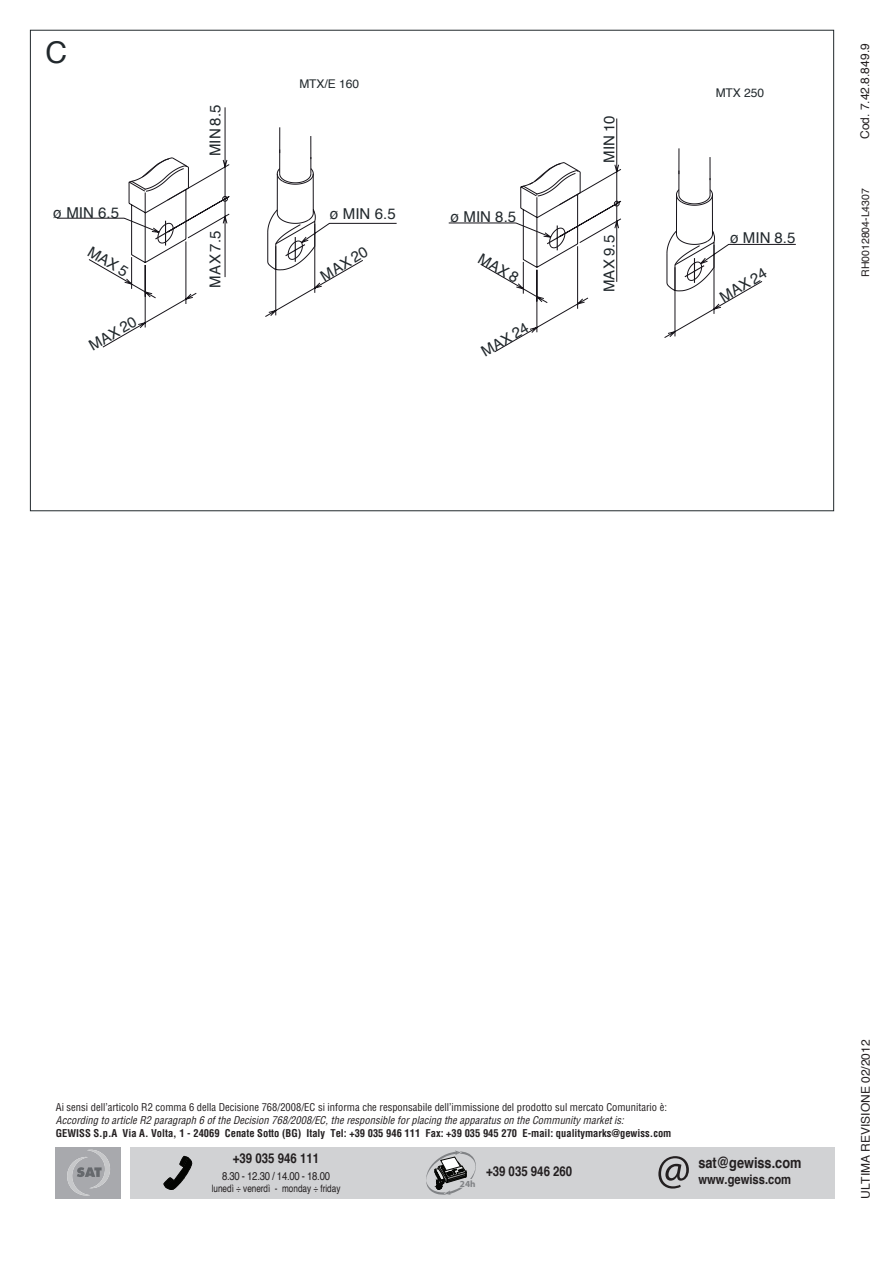
<style>
.page{position:relative;width:893px;height:1263px;background:#fff}
.page>*{position:absolute;margin:0;border:0;box-sizing:border-box;transform-origin:0 0}
.t1{font:30px "Helvetica";color:#21282c}
.t2{font:15px "Helvetica";letter-spacing:.005em;color:#21282c}
.t3{font:700 15px "Helvetica";color:#231f20;scale:.85 1}
.t4{font:700 13.5px "Helvetica";color:#231f20;scale:.85 1}
.t5{font:700 13.2px "Helvetica";color:#231f20;scale:.85 1}
.t6{font:12px "Helvetica";color:#231f20}
.t7{font:12px "Helvetica";color:#21282c}
.t8{font:11.25px "Helvetica";letter-spacing:-.03em;color:#231f20;scale:.85 1}
.t9{font:condensed 10.5px "Helvetica";color:#231f20}
.t10{font:italic condensed 10.5px "Helvetica";letter-spacing:.005em;color:#231f20}
.t11{font:700 condensed 10.5px "Helvetica";color:#231f20}
.t12{font:10.5px "Helvetica";color:#231f20}
.t13{font:10.2px "Helvetica";color:#231f20;scale:.8 1}
.t14{font:700 9.3px "Myriad";color:#808285}
</style>
<div class="page">
<svg style="left:664px;top:148px;width:132px;height:190px"></svg>
<svg style="left:448px;top:118px;width:173px;height:234px"></svg>
<svg style="left:57px;top:107px;width:173px;height:241px"></svg>
<svg style="left:265px;top:127px;width:132px;height:190px"></svg>
<div style="left:130px;top:1147px;width:704px;height:51px;background:#d1d2d4"></div>
<div style="left:56px;top:1147px;width:65px;height:51px;background:#a8a9ad"></div>
<svg style="left:163px;top:1156px;width:29px;height:34px"></svg>
<svg style="left:426px;top:1150px;width:50px;height:45px"></svg>
<svg style="left:658px;top:1156px;width:31px;height:33px"></svg>
<svg style="left:67px;top:1150px;width:43px;height:46px"></svg>
<h1 class="t1" style="left:45px;top:30px;width:23px">C</h1>
<h2 class="t2" style="left:53px;top:201px;width:68px">ø MIN 6.5</h2>
<h2 class="t2" style="left:95px;top:240px;width:46px;rotate:31deg">MAX 5</h2>
<h2 class="t2" style="left:84px;top:336px;width:53px;rotate:-30deg">MAX 20</h2>
<h2 class="t2" style="left:204px;top:156px;width:53px;rotate:-90deg">M I N 5.8</h2>
<h2 class="t2" style="left:204px;top:288px;width:59px;rotate:-90deg">M A X 5.7</h2>
<p class="t7" style="left:299px;top:74px;width:61px">MTX/E 160</p>
<h2 class="t2" style="left:329px;top:203px;width:68px">ø MIN 6.5</h2>
<h2 class="t2" style="left:316px;top:267px;width:53px;rotate:-31deg">MAX 20</h2>
<h2 class="t2" style="left:450px;top:205px;width:68px">ø MIN 8.5</h2>
<h2 class="t2" style="left:485px;top:247px;width:46px;rotate:30deg">MAX 8</h2>
<h2 class="t2" style="left:477px;top:343px;width:53px;rotate:-30deg">MAX 24</h2>
<h2 class="t2" style="left:597px;top:163px;width:49px;rotate:-90deg">MIN 01</h2>
<h2 class="t2" style="left:597px;top:292px;width:59px;rotate:-90deg">M A X 5.9</h2>
<p class="t7" style="left:715px;top:84px;width:50px">MTX 250</p>
<h2 class="t2" style="left:729px;top:226px;width:67px">ø MIN 8.5</h2>
<h2 class="t2" style="left:715px;top:288px;width:53px;rotate:-31deg">MAX 24</h2>
<p class="t6" style="left:855px;top:139px;width:97px;rotate:-90deg">Cod. 7.42.8.849.9</p>
<p class="t12" style="left:857px;top:277px;width:90px;rotate:-90deg">RH0012804-L4307</p>
<p class="t9" style="left:56px;top:1101px;width:612px">Ai sensi dell’articolo R2 comma 6 della Decisione 768/2008/EC si informa che responsabile dell’immissione del prodotto sul mercato Comunitario è:</p>
<p class="t10" style="left:56px;top:1114px;width:569px">According to article R2 paragraph 6 of the Decision 768/2008/EC, the responsible for placing the apparatus on the Community market is:</p>
<p class="t11" style="left:56px;top:1126px;width:617px">GEWISS S.p.A Via A. Volta, 1 - 24069 Cenate Sotto (BG) Italy Tel: +39 035 946 111 Fax: +39 035 945 270 E-mail: qualitymarks@gewiss.com</p>
<p class="t4" style="left:233px;top:1148px;width:103px">+39 035 946 111</p>
<p class="t8" style="left:222px;top:1167px;width:128px">8.30 - 12.30 / 14.00 - 18.00</p>
<p class="t13" style="left:212px;top:1180px;width:162px">lunedì ÷ venerdì - monday ÷ friday</p>
<h2 class="t3" style="left:698px;top:1150px;width:123px">sat@gewiss.com</h2>
<p class="t4" style="left:486px;top:1161px;width:103px">+39 035 946 260</p>
<p class="t14" style="left:460px;top:1179px;width:17px">24h</p>
<p class="t5" style="left:698px;top:1169px;width:111px">www.gewiss.com</p>
<p class="t6" style="left:856px;top:1199px;width:161px;rotate:-90deg">ULTIMA REVISIONE 02/2012</p>
</div>
